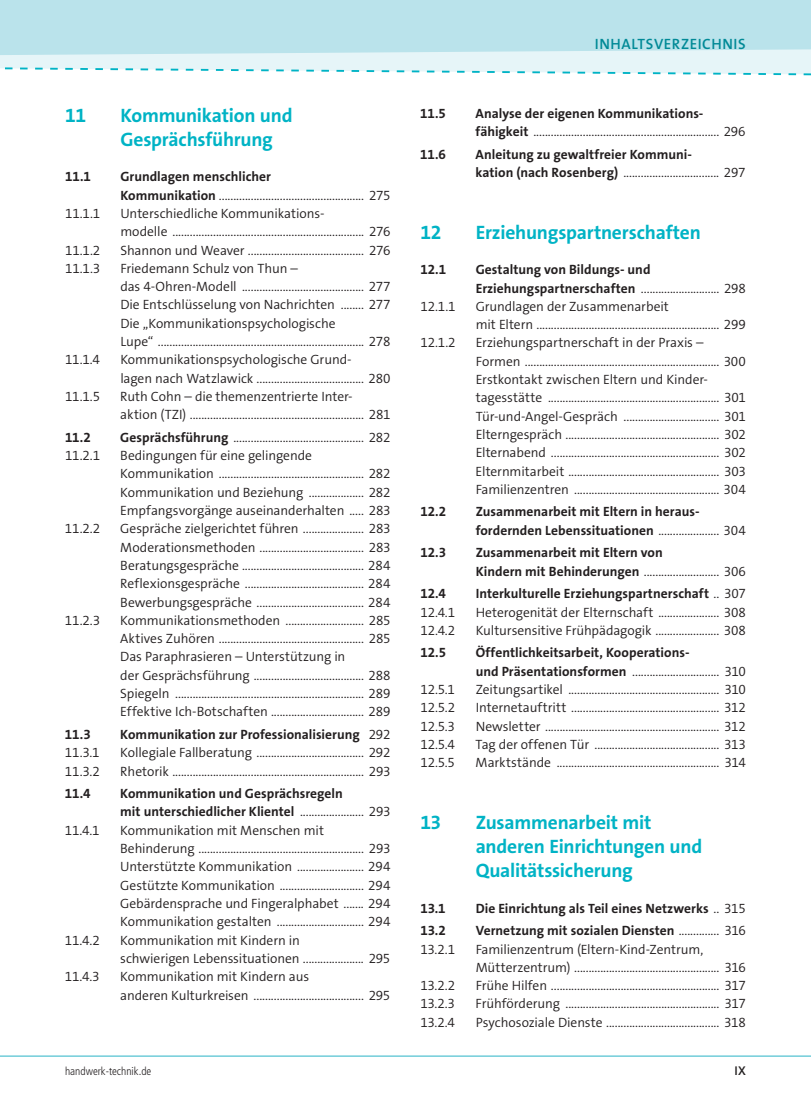
<style>
.page{position:relative;width:811px;height:1108px;background:#fff}
.page>*{position:absolute;margin:0;border:0;box-sizing:border-box;transform-origin:0 0}
.t1{font:700 19.5px/24px "The Sans Os F";letter-spacing:-.01em;color:#00b3c5}
.t2{font:600 15px "The Sans Os F";letter-spacing:.04em;color:#008996}
.t3{font:300 13.5px/18.3px "The Sans Os F";letter-spacing:-.005em;color:#231f20}
.t4{font:700 13.5px/18.3px "The Sans Os F";color:#231f20}
.t5{font:600 12.75px "The Sans Os F";color:#231f20}
.t6{font:300 condensed 11.25px "Frutiger LT Std";color:#231f20}
.s1{font-weight:700}
.s2{font-weight:300}
</style>
<div class="page">
<svg style="left:0;top:55px;width:810px;height:21px"></svg>
<svg style="left:0;top:14px;width:810px;height:41px;background:#bce4eb"></svg>
<hr style="left:0;top:1055px;width:810px;height:2px;background:#71cdd9">
<div style="left:0;top:0;width:811px;height:14px;background:#bae3eb"></div>
<h1 class="t1" style="left:65px;top:104px;width:23px">11</h1>
<h1 class="t1" style="left:120px;top:104px;width:174px">Kommunikation und<br>Gesprächsführung</h1>
<p class="t4" style="left:65px;top:168px;width:27px">11.1</p>
<p class="t3" style="left:120px;top:168px;width:272px"><span class="s1">Grundlagen menschlicher<br>Kommunikation</span> .................................................. 275</p>
<p class="t3" style="left:65px;top:204px;width:37px">11.1.1</p>
<p class="t3" style="left:120px;top:204px;width:272px">Unterschiedliche Kommunikations-<br>modelle .................................................................. 276</p>
<p class="t3" style="left:65px;top:241px;width:37px">11.1.2</p>
<p class="t3" style="left:120px;top:241px;width:271px">Shannon und Weaver ........................................ 276</p>
<p class="t3" style="left:65px;top:259px;width:37px">11.1.3</p>
<p class="t3" style="left:120px;top:259px;width:272px">Friedemann Schulz von Thun –<br>das 4-Ohren-Modell .......................................... 277<br>Die Entschlüsselung von Nachrichten ........ 277<br>Die „Kommunikationspsychologische<br>Lupe“ ....................................................................... 278</p>
<p class="t3" style="left:65px;top:351px;width:36px">11.1.4</p>
<p class="t3" style="left:120px;top:351px;width:271px">Kommunikationspsychologische Grund-<br>lagen nach Watzlawick ..................................... 280</p>
<p class="t3" style="left:65px;top:387px;width:37px">11.1.5</p>
<p class="t3" style="left:120px;top:387px;width:271px">Ruth Cohn – die themenzentrierte Inter&shy;aktion (TZI) ............................................................ 281</p>
<p class="t4" style="left:65px;top:428px;width:27px">11.2</p>
<p class="t3" style="left:120px;top:428px;width:271px"><span class="s1">Gesprächsführung</span> ............................................. 282</p>
<p class="t3" style="left:65px;top:447px;width:37px">11.2.1</p>
<p class="t3" style="left:120px;top:447px;width:271px">Bedingungen für eine gelingende Kommunikation .................................................. 282<br>Kommunikation und Beziehung ................... 282<br>Empfangsvorgänge auseinanderhalten ..... 283</p>
<p class="t3" style="left:65px;top:520px;width:37px">11.2.2</p>
<p class="t3" style="left:120px;top:520px;width:271px;text-align:justify">Gespräche zielgerichtet führen ..................... 283<br>Moderationsmethoden .................................... 283<br>Beratungsgespräche .......................................... 284<br>Reflexionsgespräche ......................................... 284<br>Bewerbungsgespräche ..................................... 284</p>
<p class="t3" style="left:65px;top:611px;width:37px">11.2.3</p>
<p class="t3" style="left:120px;top:611px;width:271px">Kommunikationsmethoden ........................... 285<br>Aktives Zuhören .................................................. 285<br>Das Paraphrasieren – Unterstützung in<br>der Gesprächsführung ...................................... 288<br>Spiegeln ................................................................. 289<br>Effektive Ich-Botschaften ................................ 289</p>
<p class="t4" style="left:65px;top:725px;width:27px">11.3</p>
<p class="t4" style="left:120px;top:725px;width:271px">Kommunikation zur Professionalisierung <span class="s2">292</span></p>
<p class="t3" style="left:65px;top:744px;width:36px">11.3.1</p>
<p class="t3" style="left:120px;top:744px;width:271px">Kollegiale Fallberatung ..................................... 292</p>
<p class="t3" style="left:65px;top:762px;width:36px">11.3.2</p>
<p class="t3" style="left:120px;top:762px;width:271px">Rhetorik .................................................................. 293</p>
<p class="t4" style="left:65px;top:785px;width:27px">11.4</p>
<p class="t4" style="left:120px;top:785px;width:271px">Kommunikation und Gesprächsregeln<br>mit unterschiedlicher Klientel <span class="s2">...................... 293</span></p>
<p class="t3" style="left:65px;top:821px;width:36px">11.4.1</p>
<p class="t3" style="left:120px;top:821px;width:272px">Kommunikation mit Menschen mit Behinderung ......................................................... 293<br>Unterstützte Kommunikation ....................... 294<br>Gestützte Kommunikation ............................. 294<br>Gebärdensprache und Fingeralphabet ....... 294<br>Kommunikation gestalten .............................. 294</p>
<p class="t3" style="left:65px;top:931px;width:36px">11.4.2</p>
<p class="t3" style="left:120px;top:931px;width:271px">Kommunikation mit Kindern in<br>schwierigen Lebenssituationen ..................... 295</p>
<p class="t3" style="left:65px;top:968px;width:36px">11.4.3</p>
<p class="t3" style="left:120px;top:968px;width:272px">Kommunikation mit Kindern aus<br>anderen Kulturkreisen ...................................... 295</p>
<p class="t2" style="left:594px;top:34px;width:152px">INHALTSVERZEICHNIS</p>
<p class="t4" style="left:420px;top:104px;width:27px">11.5</p>
<p class="t3" style="left:475px;top:104px;width:271px"><span class="s1">Analyse der eigenen Kommunikations&shy;fähigkeit</span> ................................................................ 296</p>
<p class="t4" style="left:420px;top:145px;width:27px">11.6</p>
<p class="t4" style="left:475px;top:145px;width:271px">Anleitung zu gewaltfreier Kommuni-<br>kation (nach Rosenberg) <span class="s2">................................. 297</span></p>
<h1 class="t1" style="left:420px;top:221px;width:23px">12</h1>
<h1 class="t1" style="left:475px;top:221px;width:227px">Erziehungspartnerschaften</h1>
<p class="t4" style="left:420px;top:261px;width:27px">12.1</p>
<p class="t4" style="left:475px;top:261px;width:271px">Gestaltung von Bildungs- und<br>Erziehungspartnerschaften <span class="s2">........................... 298</span></p>
<p class="t3" style="left:420px;top:297px;width:37px">12.1.1</p>
<p class="t3" style="left:475px;top:297px;width:271px">Grundlagen der Zusammenarbeit<br>mit Eltern ............................................................... 299</p>
<p class="t3" style="left:420px;top:334px;width:37px">12.1.2</p>
<p class="t3" style="left:475px;top:334px;width:272px">Erziehungspartnerschaft in der Praxis – Formen ................................................................... 300<br>Erstkontakt zwischen Eltern und Kinder&shy;tagesstätte ........................................................... 301<br>Tür-und-Angel-Gespräch ................................. 301<br>Elterngespräch ..................................................... 302<br>Elternabend .......................................................... 302<br>Elternmitarbeit .................................................... 303<br>Familienzentren .................................................. 304</p>
<p class="t4" style="left:420px;top:503px;width:27px">12.2</p>
<p class="t4" style="left:475px;top:503px;width:271px">Zusammenarbeit mit Eltern in heraus&shy;fordernden Lebenssituationen <span class="s2">..................... 304</span></p>
<p class="t4" style="left:420px;top:544px;width:27px">12.3</p>
<p class="t4" style="left:475px;top:544px;width:272px">Zusammenarbeit mit Eltern von<br>Kindern mit Behinderungen <span class="s2">.......................... 306</span></p>
<p class="t4" style="left:420px;top:585px;width:27px">12.4</p>
<p class="t4" style="left:475px;top:585px;width:272px">Interkulturelle Erziehungspartnerschaft <span class="s2">.. 307</span></p>
<p class="t3" style="left:420px;top:603px;width:36px">12.4.1</p>
<p class="t3" style="left:475px;top:603px;width:271px">Heterogenität der Elternschaft ..................... 308</p>
<p class="t3" style="left:420px;top:621px;width:36px">12.4.2</p>
<p class="t3" style="left:475px;top:621px;width:271px">Kultursensitive Frühpädagogik ...................... 308</p>
<p class="t4" style="left:420px;top:644px;width:27px">12.5</p>
<p class="t4" style="left:475px;top:644px;width:271px">Öffentlichkeitsarbeit, Kooperations-<br>und Präsentationsformen <span class="s2">.............................. 310</span></p>
<p class="t3" style="left:420px;top:680px;width:36px">12.5.1</p>
<p class="t3" style="left:475px;top:680px;width:271px">Zeitungsartikel .................................................... 310</p>
<p class="t3" style="left:420px;top:699px;width:36px">12.5.2</p>
<p class="t3" style="left:475px;top:699px;width:271px">Internetauftritt ................................................... 312</p>
<p class="t3" style="left:420px;top:717px;width:36px">12.5.3</p>
<p class="t3" style="left:475px;top:717px;width:271px">Newsletter ............................................................ 312</p>
<p class="t3" style="left:420px;top:735px;width:36px">12.5.4</p>
<p class="t3" style="left:475px;top:735px;width:271px">Tag der offenen Tür ........................................... 313</p>
<p class="t3" style="left:420px;top:754px;width:36px">12.5.5</p>
<p class="t3" style="left:475px;top:754px;width:271px">Marktstände ........................................................ 314</p>
<h1 class="t1" style="left:420px;top:811px;width:22px">13</h1>
<h1 class="t1" style="left:475px;top:811px;width:228px">Zusammenarbeit mit anderen Einrichtungen und<br>Qualitätssicherung</h1>
<p class="t4" style="left:420px;top:899px;width:27px">13.1</p>
<p class="t4" style="left:475px;top:899px;width:271px">Die Einrichtung als Teil eines Netzwerks <span class="s2">.. 315</span></p>
<p class="t4" style="left:420px;top:922px;width:27px">13.2</p>
<p class="t4" style="left:475px;top:922px;width:271px">Vernetzung mit sozialen Diensten <span class="s2">.............. 316</span></p>
<p class="t3" style="left:420px;top:940px;width:36px">13.2.1</p>
<p class="t3" style="left:475px;top:940px;width:271px">Familienzentrum (Eltern-Kind-Zentrum,<br>Mütterzentrum) .................................................. 316</p>
<p class="t3" style="left:420px;top:977px;width:36px">13.2.2</p>
<p class="t3" style="left:475px;top:977px;width:271px">Frühe Hilfen .......................................................... 317</p>
<p class="t3" style="left:420px;top:995px;width:36px">13.2.3</p>
<p class="t3" style="left:475px;top:995px;width:272px">Frühförderung ..................................................... 317</p>
<p class="t3" style="left:420px;top:1013px;width:36px">13.2.4</p>
<p class="t3" style="left:475px;top:1013px;width:271px">Psychosoziale Dienste ....................................... 318</p>
<p class="t6" style="left:65px;top:1065px;width:88px">handwerk-technik.de</p>
<p class="t5" style="left:734px;top:1063px;width:13px">IX</p>
</div>
